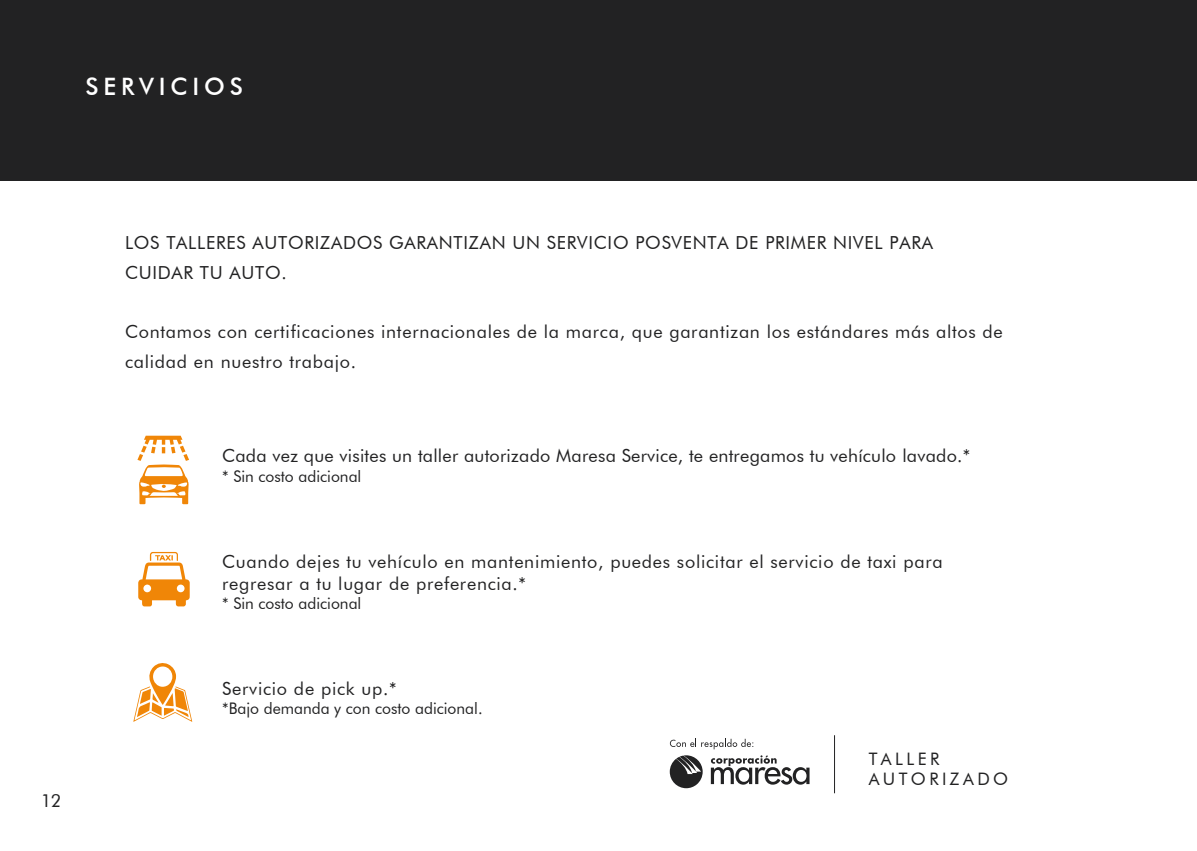
<style>
.page{position:relative;width:1197px;height:851px;background:#fff}
.page>*{position:absolute;margin:0;border:0;box-sizing:border-box;transform-origin:0 0}
.t1{font:500 24px "Futura BT";letter-spacing:.2em;color:#fff}
.t2{font:18px/29.6px "Futura BT";letter-spacing:.04em;color:#222223}
.t3{font:18px "Futura BT";letter-spacing:.015em;color:#222223}
.t4{font:17.2px/20.6px "Futura BT";letter-spacing:.2em;color:#222223}
.t5{font:16px "Futura BT";color:#222223}
</style>
<div class="page">
<svg style="left:137px;top:436px;width:52px;height:68px"></svg>
<svg style="left:133px;top:663px;width:59px;height:59px"></svg>
<svg style="left:138px;top:552px;width:52px;height:54px"></svg>
<div style="left:0;top:0;width:1197px;height:180px;background:#222223"></div>
<svg style="left:669px;top:755px;width:33px;height:33px"></svg>
<svg style="left:711px;top:755px;width:98px;height:29px"></svg>
<svg style="left:670px;top:738px;width:83px;height:11px"></svg>
<h1 class="t1" style="left:85px;top:72px;width:159px">SERVICIOS</h1>
<p class="t2" style="left:40px;top:785px;width:23px">12</p>
<p class="t2" style="left:125px;top:228px;width:809px">LOS TALLERES AUTORIZADOS GARANTIZAN UN SERVICIO POSVENTA DE PRIMER NIVEL PARA<br>CUIDAR TU AUTO.</p>
<p class="t2" style="left:125px;top:317px;width:879px">Contamos con certificaciones internacionales de la marca, que garantizan los estándares más altos de calidad en nuestro trabajo.</p>
<p class="t3" style="left:222px;top:445px;width:749px">Cada vez que visites un taller autorizado Maresa Service, te entregamos tu vehículo lavado.*</p>
<p class="t5" style="left:222px;top:466px;width:141px">* Sin costo adicional</p>
<p class="t2" style="left:222px;top:550px;width:722px;line-height:21.6px">Cuando dejes tu vehículo en mantenimiento, puedes solicitar el servicio de taxi para regresar a tu lugar de preferencia.*</p>
<p class="t5" style="left:222px;top:593px;width:141px">* Sin costo adicional</p>
<p class="t2" style="left:222px;top:674px;width:176px">Servicio de pick up.*</p>
<p class="t5" style="left:222px;top:699px;width:262px">*Bajo demanda y con costo adicional.</p>
<p class="t4" style="left:868px;top:748px;width:141px">TALLER<br>AUTORIZADO</p>
</div>
